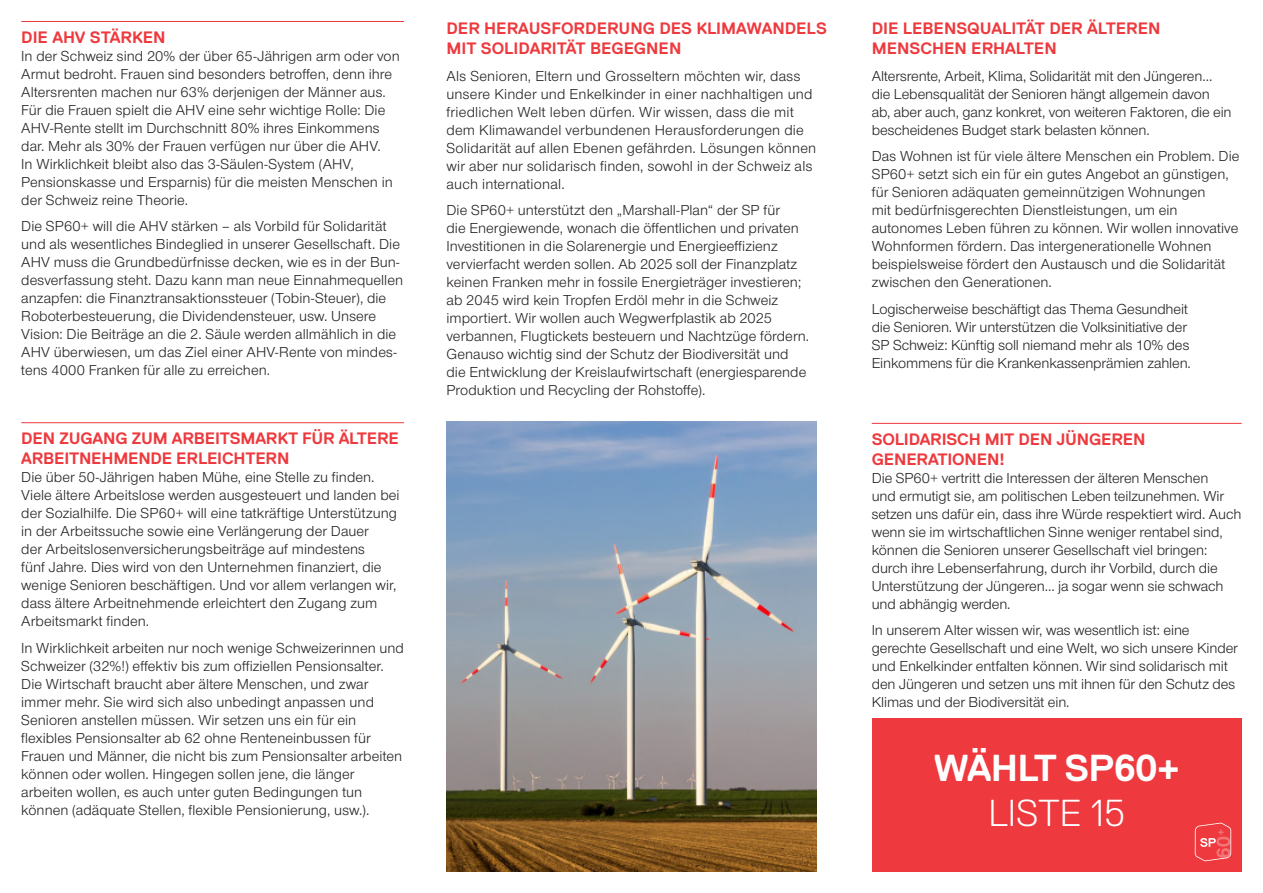
<style>
.page{position:relative;width:1263px;height:893px;background:#fff}
.page>*{position:absolute;margin:0;border:0;box-sizing:border-box;transform-origin:0 0}
.t1{font:700 37.5px/45px "Replica";letter-spacing:-.02em;color:#fff;text-align:center}
.Titre_FR{font:700 16.5px/19.8px "Replica";letter-spacing:-.01em;color:#ee3a3e}
.Texte{font:700 16.5px/19.8px "Replica";color:#ee3a3e}
.Texte-2{font:15px/18px "Nimbus San Nov";letter-spacing:.005em;color:#231f20}
.s1{font-weight:300}
</style>
<div class="page">
<hr style="left:21px;top:21px;width:383px;height:1px;background:#ee3a3e">
<hr style="left:21px;top:422px;width:383px;height:1px;background:#ee3a3e">
<hr style="left:872px;top:423px;width:370px;height:1px;background:#ee3a3e">
<img style="left:446px;top:422px;width:370px;height:450px">
<div style="left:872px;top:719px;width:370px;height:153px;background:#ee3a3e"></div>
<svg style="left:1195px;top:823px;width:36px;height:38px"></svg>
<p class="Titre_FR" style="left:21px;top:27px;width:146px">DIE AHV STÄRKEN</p>
<p class="Texte-2" style="left:21px;top:47px;width:380px">In der Schweiz sind 20% der über 65-Jährigen arm oder von Armut bedroht. Frauen sind besonders betroffen, denn ihre Altersrenten machen nur 63% derjenigen der Männer aus.<br>Für die Frauen spielt die AHV eine sehr wichtige Rolle: Die AHV-Rente stellt im Durchschnitt 80% ihres Einkommens dar. Mehr als 30% der Frauen verfügen nur über die AHV.<br>In Wirklichkeit bleibt also das 3-Säulen-System (AHV, Pensionskasse und Ersparnis) für die meisten Menschen in der Schweiz reine Theorie.</p>
<p class="Texte-2" style="left:21px;top:218px;width:383px">Die SP60+ will die AHV stärken – als Vorbild für Solidarität und als wesentliches Bindeglied in unserer Gesellschaft. Die AHV muss die Grundbedürfnisse decken, wie es in der Bun&shy;desverfassung steht. Dazu kann man neue Einnahmequellen anzapfen: die Finanztransaktionssteuer (Tobin-Steuer), die Roboterbesteuerung, die Dividendensteuer, usw. Unsere Vision: Die Beiträge an die 2. Säule werden allmählich in die AHV überwiesen, um das Ziel einer AHV-Rente von mindes&shy;tens 4000 Franken für alle zu erreichen.</p>
<p class="Titre_FR" style="left:21px;top:429px;width:379px">DEN ZUGANG ZUM ARBEITSMARKT FÜR ÄLTERE<br>ARBEITNEHMENDE ERLEICHTERN</p>
<p class="Texte-2" style="left:21px;top:468px;width:380px">Die über 50-Jährigen haben Mühe, eine Stelle zu finden.<br>Viele ältere Arbeitslose werden ausgesteuert und landen bei der Sozialhilfe. Die SP60+ will eine tatkräftige Unterstützung in der Arbeitssuche sowie eine Verlängerung der Dauer<br>der Arbeitslosenversicherungsbeiträge auf mindestens<br>fünf Jahre. Dies wird von den Unternehmen finanziert, die wenige Senioren beschäftigen. Und vor allem verlangen wir, dass ältere Arbeitnehmende erleichtert den Zugang zum Arbeitsmarkt finden.</p>
<p class="Texte-2" style="left:21px;top:639px;width:384px">In Wirklichkeit arbeiten nur noch wenige Schweizerinnen und Schweizer (32%!) effektiv bis zum offiziellen Pensionsalter.<br>Die Wirtschaft braucht aber ältere Menschen, und zwar immer mehr. Sie wird sich also unbedingt anpassen und Senioren anstellen müssen. Wir setzen uns ein für ein flexibles Pensionsalter ab 62 ohne Renteneinbussen für Frauen und Männer, die nicht bis zum Pensionsalter arbeiten können oder wollen. Hingegen sollen jene, die länger arbeiten wollen, es auch unter guten Bedingungen tun können (adäquate Stellen, flexible Pensionierung, usw.).</p>
<p class="Texte" style="left:446px;top:19px;width:382px">DER HERAUSFORDERUNG DES KLIMAWANDELS<br>MIT SOLIDARITÄT BEGEGNEN</p>
<p class="Texte-2" style="left:446px;top:67px;width:371px">Als Senioren, Eltern und Grosseltern möchten wir, dass unsere Kinder und Enkelkinder in einer nachhaltigen und friedlichen Welt leben dürfen. Wir wissen, dass die mit dem Klimawandel verbundenen Herausforderungen die Solidarität auf allen Ebenen gefährden. Lösungen können wir aber nur solidarisch finden, sowohl in der Schweiz als auch international.</p>
<p class="Texte-2" style="left:446px;top:201px;width:364px">Die SP60+ unterstützt den „Marshall-Plan“ der SP für<br>die Energiewende, wonach die öffentlichen und privaten Investitionen in die Solarenergie und Energieeffizienz vervierfacht werden sollen. Ab 2025 soll der Finanzplatz keinen Franken mehr in fossile Energieträger investieren; ab 2045 wird kein Tropfen Erdöl mehr in die Schweiz importiert. Wir wollen auch Wegwerfplastik ab 2025 verbannen, Flugtickets besteuern und Nachtzüge fördern.<br>Genauso wichtig sind der Schutz der Biodiversität und die Entwicklung der Kreislaufwirtschaft (energiesparende Produktion und Recycling der Rohstoffe).</p>
<p class="Texte" style="left:872px;top:19px;width:290px">DIE LEBENSQUALITÄT DER ÄLTEREN<br>MENSCHEN ERHALTEN</p>
<p class="Texte-2" style="left:872px;top:67px;width:361px">Altersrente, Arbeit, Klima, Solidarität mit den Jüngeren… die Lebensqualität der Senioren hängt allgemein davon ab, aber auch, ganz konkret, von weiteren Faktoren, die ein bescheidenes Budget stark belasten können.</p>
<p class="Texte-2" style="left:872px;top:147px;width:369px">Das Wohnen ist für viele ältere Menschen ein Problem. Die SP60+ setzt sich ein für ein gutes Angebot an günstigen, für Senioren adäquaten gemeinnützigen Wohnungen<br>mit bedürfnisgerechten Dienstleistungen, um ein autonomes Leben führen zu können. Wir wollen innovative Wohnformen fördern. Das intergenerationelle Wohnen beispielsweise fördert den Austausch und die Solidarität zwischen den Generationen.</p>
<p class="Texte-2" style="left:872px;top:300px;width:321px">Logischerweise beschäftigt das Thema Gesundheit die Senioren. Wir unterstützen die Volksinitiative der SP Schweiz: Künftig soll niemand mehr als 10% des Einkommens für die Krankenkassenprämien zahlen.</p>
<p class="Titre_FR" style="left:872px;top:429px;width:275px">SOLIDARISCH MIT DEN JÜNGEREN<br>GENERATIONEN!</p>
<p class="Texte-2" style="left:872px;top:469px;width:371px">Die SP60+ vertritt die Interessen der älteren Menschen<br>und ermutigt sie, am politischen Leben teilzunehmen. Wir setzen uns dafür ein, dass ihre Würde respektiert wird. Auch wenn sie im wirtschaftlichen Sinne weniger rentabel sind, können die Senioren unserer Gesellschaft viel bringen: durch ihre Lebenserfahrung, durch ihr Vorbild, durch die Unterstützung der Jüngeren… ja sogar wenn sie schwach und abhängig werden.</p>
<p class="Texte-2" style="left:872px;top:621px;width:368px">In unserem Alter wissen wir, was wesentlich ist: eine gerechte Gesellschaft und eine Welt, wo sich unsere Kinder und Enkelkinder entfalten können. Wir sind solidarisch mit den Jüngeren und setzen uns mit ihnen für den Schutz des Klimas und der Biodiversität ein.</p>
<p class="t1" style="left:933px;top:746px;width:248px">WÄHLT SP60+<br><span class="s1">LISTE 15</span></p>
</div>
